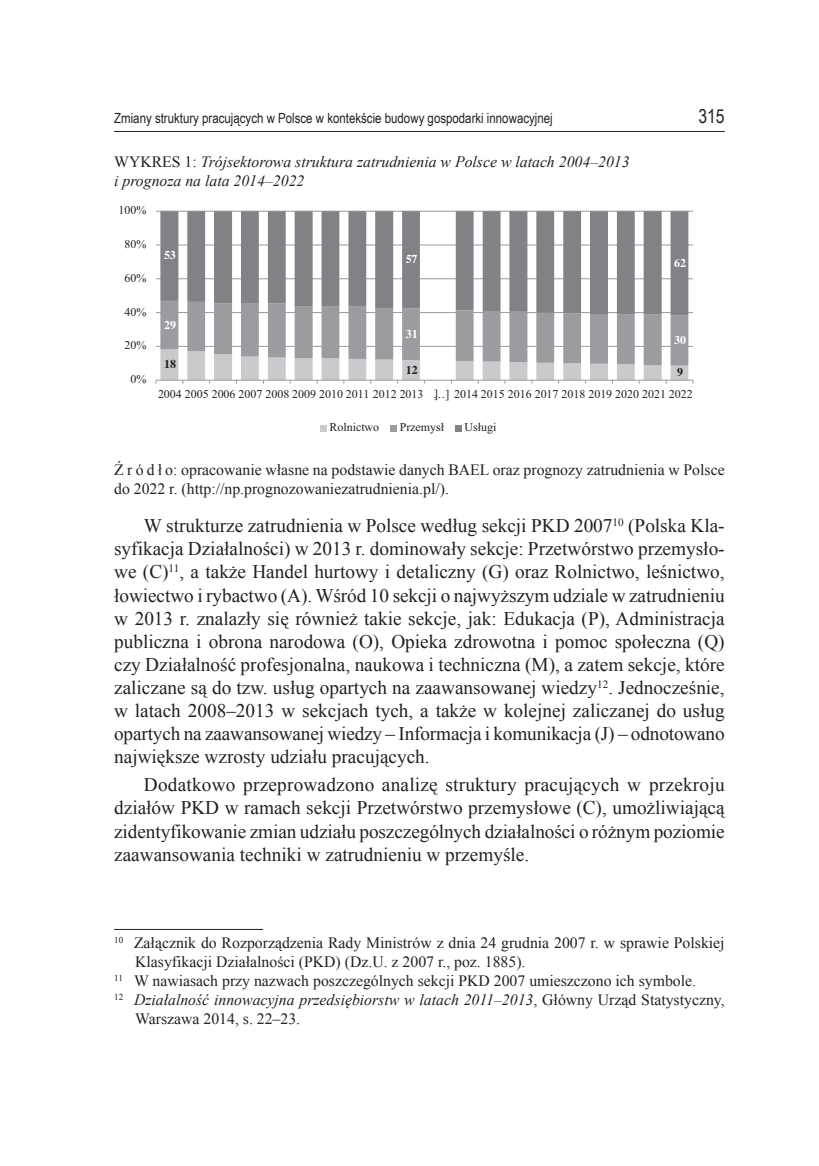
<style>
.page{position:relative;width:819px;height:1166px;background:#fff}
.page>*{position:absolute;margin:0;border:0;box-sizing:border-box;transform-origin:0 0}
.t1{font:19.25px/23.1px "Times New Roman";color:#231f20;text-align:justify}
.t2{font:19.25px "Arial Narrow";color:#231f20}
.t3{font:15.75px/18.9px "Times New Roman";color:#231f20}
.t4{font:italic 15.75px/18.9px "Times New Roman";color:#231f20}
.t5{font:14px "Arial Narrow";color:#231f20}
.t6{font:11.9px "Times New Roman";color:#231f20}
.t7{font:700 11.9px "Times New Roman";color:#fff}
.t8{font:700 11.9px "Times New Roman";color:#231f20}
.s1{font-style:normal}
</style>
<div class="page">
<hr style="left:114px;top:131px;width:610px;height:1px;background:#231f20">
<hr style="left:156px;top:211px;width:537px;height:1px;background:#97999c">
<hr style="left:156px;top:245px;width:537px;height:1px;background:#97999c">
<hr style="left:156px;top:278px;width:537px;height:1px;background:#97999c">
<svg style="left:160px;top:211px;width:528px;height:90px;fill:#808285"></svg>
<svg style="left:320px;top:425px;width:6px;height:6px"></svg>
<svg style="left:390px;top:425px;width:6px;height:6px"></svg>
<svg style="left:455px;top:425px;width:6px;height:6px"></svg>
<hr style="left:114px;top:929px;width:149px;height:1px;background:#231f20">
<svg style="left:155px;top:301px;width:538px;height:83px"></svg>
<p class="t5" style="left:114px;top:108px;width:440px">Zmiany struktury pracujących w Polsce w kontekście budowy gospodarki innowacyjnej</p>
<p class="t2" style="left:698px;top:102px;width:28px">315</p>
<p class="t4" style="left:114px;top:152px;width:517px"><span class="s1">WYKRES 1:</span> Trójsektorowa struktura zatrudnienia w Polsce w latach 2004–2013 i prognoza na lata 2014–2022</p>
<p class="t6" style="left:118px;top:202px;width:29px">100%</p>
<p class="t6" style="left:124px;top:236px;width:23px">80%</p>
<p class="t6" style="left:124px;top:270px;width:23px">60%</p>
<p class="t6" style="left:124px;top:304px;width:23px">40%</p>
<p class="t6" style="left:124px;top:337px;width:23px">20%</p>
<p class="t6" style="left:130px;top:371px;width:17px">0%</p>
<p class="t7" style="left:164px;top:248px;width:13px">53</p>
<p class="t7" style="left:405px;top:252px;width:13px">57</p>
<p class="t7" style="left:674px;top:256px;width:13px">62</p>
<p class="t7" style="left:164px;top:318px;width:13px">29</p>
<p class="t8" style="left:164px;top:357px;width:13px">18</p>
<p class="t7" style="left:405px;top:327px;width:13px">31</p>
<p class="t7" style="left:674px;top:333px;width:13px">30</p>
<p class="t8" style="left:405px;top:363px;width:13px">12</p>
<p class="t8" style="left:677px;top:365px;width:7px">9</p>
<p class="t6" style="left:158px;top:386px;width:536px">2004 2005 2006 2007 2008 2009 2010 2011 2012 2013 …] 2014 2015 2016 2017 2018 2019 2020 2021 2022</p>
<p class="t6" style="left:329px;top:419px;width:51px">Rolnictwo</p>
<p class="t6" style="left:399px;top:419px;width:46px">Przemysł</p>
<p class="t6" style="left:464px;top:419px;width:33px">Usługi</p>
<p class="t3" style="left:114px;top:460px;width:612px">Ź r ó d ł o: opracowanie własne na podstawie danych BAEL oraz prognozy zatrudnienia w Polsce do 2022 r. (http://np.prognozowaniezatrudnienia.pl/).</p>
<p class="t1" style="left:114px;top:514px;width:612px;text-indent:30px">W strukturze zatrudnienia w Polsce według sekcji PKD 2007<sup>10</sup> (Polska Kla&shy;syfikacja Działalności) w 2013 r. dominowały sekcje: Przetwórstwo przemysło&shy;we (C)<sup>11</sup>, a także Handel hurtowy i detaliczny (G) oraz Rolnictwo, leśnictwo, łowiectwo i rybactwo (A). Wśród 10 sekcji o najwyższym udziale w zatrudnieniu w 2013 r. znalazły się również takie sekcje, jak: Edukacja (P), Administracja publiczna i obrona narodowa (O), Opieka zdrowotna i pomoc społeczna (Q) czy Działalność profesjonalna, naukowa i techniczna (M), a zatem sekcje, które zaliczane są do tzw. usług opartych na zaawansowanej wiedzy<sup>12</sup>. Jednocześnie, w latach 2008–2013 w sekcjach tych, a także w kolejnej zaliczanej do usług opartych na zaawansowanej wiedzy – Informacja i komunikacja (J) – odnotowano największe wzrosty udziału pracujących.</p>
<p class="t1" style="left:114px;top:773px;width:612px;text-indent:30px">Dodatkowo przeprowadzono analizę struktury pracujących w przekroju działów PKD w ramach sekcji Przetwórstwo przemysłowe (C), umożliwiającą zidentyfikowanie zmian udziału poszczególnych działalności o różnym poziomie zaawansowania techniki w zatrudnieniu w przemyśle.</p>
<p class="t3" style="left:114px;top:933px;width:612px"><sup>10</sup> Załącznik do Rozporządzenia Rady Ministrów z dnia 24 grudnia 2007 r. w sprawie Polskiej</p>
<p class="t3" style="left:135px;top:952px;width:392px">Klasyfikacji Działalności (PKD) (Dz.U. z 2007 r., poz. 1885).</p>
<p class="t3" style="left:114px;top:971px;width:583px"><sup>11</sup> W nawiasach przy nazwach poszczególnych sekcji PKD 2007 umieszczono ich symbole.</p>
<p class="t4" style="left:114px;top:990px;width:612px"><sup>12</sup> Działalność innowacyjna przedsiębiorstw w latach 2011–2013<span class="s1">, Główny Urząd Statystyczny,</span></p>
<p class="t3" style="left:135px;top:1009px;width:166px">Warszawa 2014, s. 22–23.</p>
</div>
